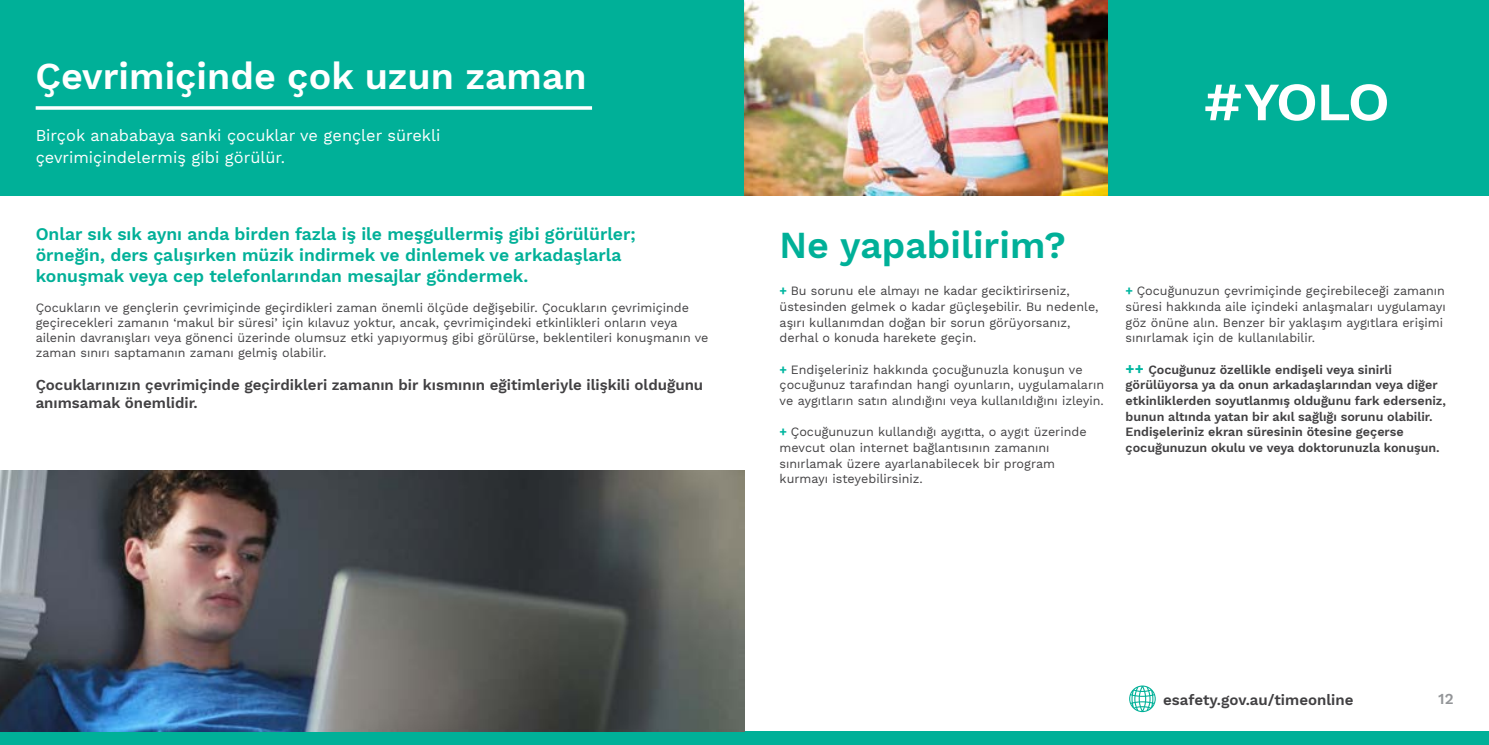
<style>
.page{position:relative;width:1489px;height:745px;background:#fff}
.page>*{position:absolute;margin:0;border:0;box-sizing:border-box;transform-origin:0 0}
.t1{font:600 37.5px "Work Sans";color:#fff}
.t2{font:600 37.5px "Work Sans";color:#00b098}
.t3{font:600 17.5px/21px "Work Sans";color:#00b098}
.t4{font:16.25px/21.2px "Work Sans";color:#fff}
.t5{font:600 15px/18px "Work Sans";color:#414042}
.t6{font:600 15px "Work Sans";color:#939598}
.t7{font:12.5px/15.6px "Work Sans";color:#414042}
.t8{font:600 12.5px/15.6px "Work Sans";color:#414042}
.s1{font-weight:700;color:#00b6a0}
.s2{font-weight:700;font-size:15px;color:#00b6a0}
</style>
<div class="page">
<div style="left:0;top:0;width:1488px;height:195px;background:#00b098"></div>
<svg style="left:36px;top:106px;width:556px;height:4px;background:#e2f6f3"></svg>
<div style="left:0;top:730px;width:1488px;height:14px;background:#00b098"></div>
<img style="left:744px;top:0;width:363px;height:195px">
<svg style="left:1321px;top:84px;width:65px;height:37px"></svg>
<svg style="left:1205px;top:84px;width:109px;height:37px"></svg>
<img style="left:0;top:470px;width:744px;height:260px">
<svg style="left:1129px;top:685px;width:26px;height:26px"></svg>
<h1 class="t1" style="left:35px;top:54px;width:553px">Çevrimiçinde çok uzun zaman</h1>
<h3 class="t4" style="left:36px;top:126px;width:406px">Birçok anababaya sanki çocuklar ve gençler sürekli çevrimiçindelermiş gibi görülür.</h3>
<h2 class="t3" style="left:36px;top:224px;width:601px">Onlar sık sık aynı anda birden fazla iş ile meşgullermiş gibi görülürler; örneğin, ders çalışırken müzik indirmek ve dinlemek ve arkadaşlarla konuşmak veya cep telefonlarından mesajlar göndermek.</h2>
<p class="t7" style="left:36px;top:300px;width:674px;line-height:15px">Çocukların ve gençlerin çevrimiçinde geçirdikleri zaman önemli ölçüde değişebilir. Çocukların çevrimiçinde geçirecekleri zamanın ‘makul bir süresi’ için kılavuz yoktur, ancak, çevrimiçindeki etkinlikleri onların veya ailenin davranışları veya gönenci üzerinde olumsuz etki yapıyormuş gibi görülürse, beklentileri konuşmanın ve zaman sınırı saptamanın zamanı gelmiş olabilir.</p>
<p class="t5" style="left:36px;top:376px;width:669px">Çocuklarınızın çevrimiçinde geçirdikleri zamanın bir kısmının eğitimleriyle ilişkili olduğunu anımsamak önemlidir.</p>
<h1 class="t2" style="left:779px;top:223px;width:288px">Ne yapabilirim?</h1>
<p class="t7" style="left:779px;top:284px;width:320px"><span class="s1">+</span> Bu sorunu ele almayı ne kadar geciktirirseniz, üstesinden gelmek o kadar güçleşebilir. Bu nedenle, aşırı kullanımdan doğan bir sorun görüyorsanız, derhal o konuda harekete geçin.</p>
<p class="t7" style="left:779px;top:362px;width:326px"><span class="s1">+</span> Endişeleriniz hakkında çocuğunuzla konuşun ve çocuğunuz tarafından hangi oyunların, uygulamaların ve aygıtların satın alındığını veya kullanıldığını izleyin.</p>
<p class="t7" style="left:779px;top:424px;width:308px"><span class="s1">+</span> Çocuğunuzun kullandığı aygıtta, o aygıt üzerinde mevcut olan internet bağlantısının zamanını sınırlamak üzere ayarlanabilecek bir program kurmayı isteyebilirsiniz.</p>
<p class="t7" style="left:1125px;top:284px;width:322px"><span class="s1">+</span> Çocuğunuzun çevrimiçinde geçirebileceği zamanın süresi hakkında aile içindeki anlaşmaları uygulamayı göz önüne alın. Benzer bir yaklaşım aygıtlara erişimi sınırlamak için de kullanılabilir.</p>
<p class="t8" style="left:1125px;top:362px;width:322px"><span class="s2">++</span> Çocuğunuz özellikle endişeli veya sinirli görülüyorsa ya da onun arkadaşlarından veya diğer etkinliklerden soyutlanmış olduğunu fark ederseniz, bunun altında yatan bir akıl sağlığı sorunu olabilir.<br>Endişeleriniz ekran süresinin ötesine geçerse çocuğunuzun okulu ve veya doktorunuzla konuşun.</p>
<p class="t5" style="left:1163px;top:691px;width:192px">esafety.gov.au/timeonline</p>
<p class="t6" style="left:1437px;top:690px;width:17px">12</p>
</div>
